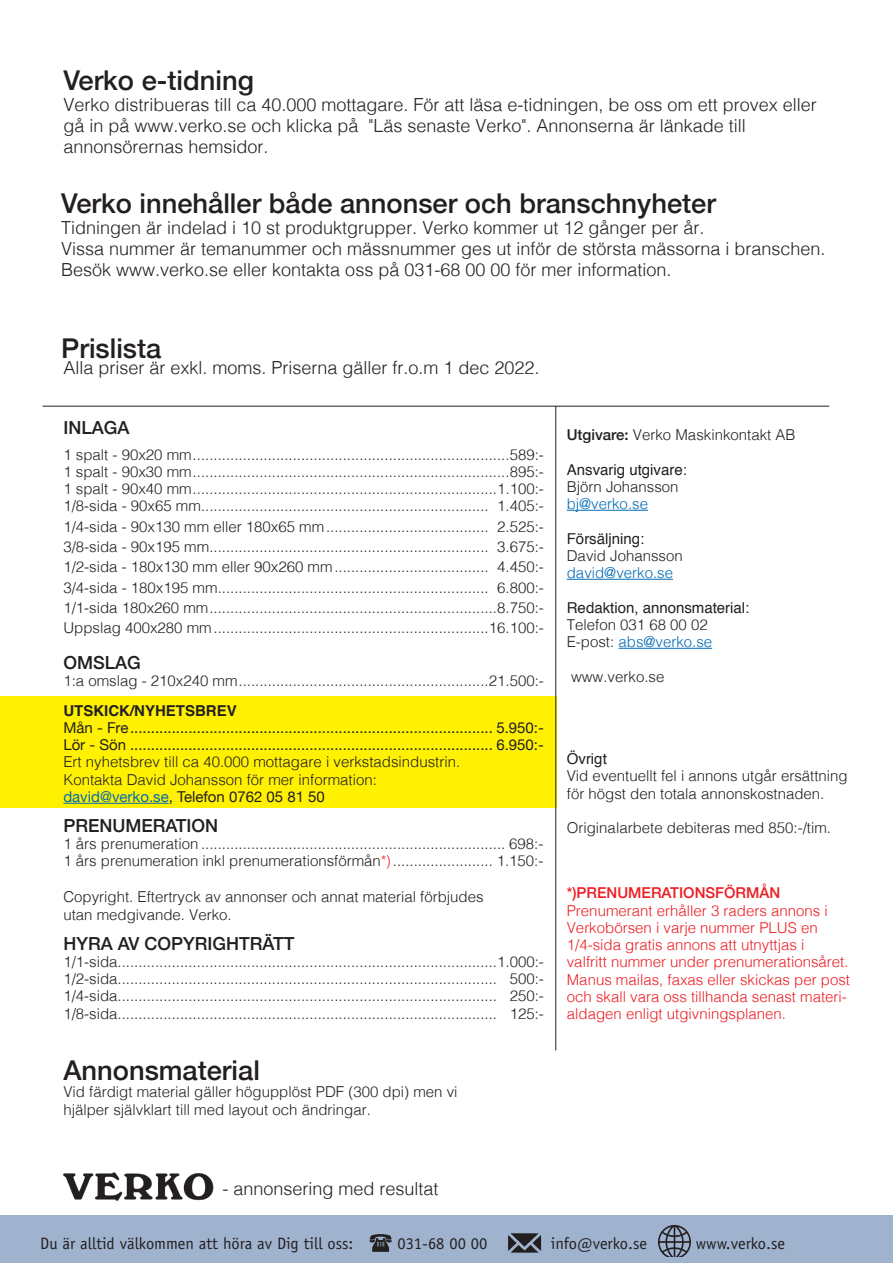
<style>
.page{position:relative;width:893px;height:1263px;background:#fff}
.page>*{position:absolute;margin:0;border:0;box-sizing:border-box;transform-origin:0 0}
.Rubrik_24_25_fet{font:500 27.3px "Helvetica Neue";color:#231f20}
.Rubrik_24_25_fet-2{font:300 18px "Helvetica";color:#231f20}
.Bröd_12_13_mager{font:300 18px/21px "Helvetica";color:#231f20}
.prislista_fet{font:500 18px "Helvetica Neue";color:#231f20}
.prislista_10_13_tab{font:300 18px "Helvetica";color:#231f20}
.t1{font:16.5px "Officina Sans";color:#231f20}
.prislista_10_13_tab-2{font:300 15px/17.2px "Helvetica";color:#231f20}
.prislista_10_13_tab-3{font:300 15px/17.2px "Helvetica";color:#ee1d23}
.prislista_10_13_tab-4{font:15px/17.2px "Helvetica Neue";color:#231f20}
.prislista_10_13_tab-5{font:15px "Helvetica";color:#231f20}
.prislista_fet-2{font:500 15px "Helvetica Neue";color:#ee1d23}
.prislista_10_13_tab-6{font:700 15px "Helvetica";color:#231f20}
.s1{font-family:"Helvetica Neue";font-weight:400;color:#006cb7}
.s2{font-family:"Helvetica Neue";font-weight:400}
.s3{color:#ee1d23}
.s4{font-family:"Helvetica Neue";font-weight:500}
.s5{color:#006cb7}
</style>
<div class="page">
<div style="left:0;top:1215px;width:893px;height:48px;background:#a0b3ce"></div>
<img style="left:369px;top:1234px;width:23px;height:18px">
<img style="left:508px;top:1233px;width:34px;height:20px">
<img style="left:658px;top:1226px;width:33px;height:31px">
<div style="left:0;top:696px;width:556px;height:112px;background:#fff101"></div>
<hr style="left:63px;top:803px;width:106px;height:1px;background:#006cb7">
<hr style="left:43px;top:406px;width:786px;height:1px;background:#231f20">
<hr style="left:555px;top:406px;width:1px;height:644px;background:#231f20">
<img style="left:63px;top:1172px;width:151px;height:29px">
<hr style="left:567px;top:510px;width:81px;height:1px;background:#006cb7">
<hr style="left:567px;top:579px;width:106px;height:1px;background:#006cb7">
<hr style="left:618px;top:648px;width:94px;height:1px;background:#006cb7">
<p class="Rubrik_24_25_fet" style="left:63px;top:59px;width:192px">Verko e-tidning</p>
<p class="Rubrik_24_25_fet-2" style="left:63px;top:90px;width:755px">Verko distribueras till ca 40.000 mottagare. För att läsa e-tidningen, be oss om ett provex eller</p>
<p class="Rubrik_24_25_fet-2" style="left:63px;top:111px;width:684px">gå in på www.verko.se och klicka på "Läs senaste Verko". Annonserna är länkade till</p>
<p class="Rubrik_24_25_fet-2" style="left:63px;top:132px;width:207px">annonsörernas hemsidor.</p>
<p class="Rubrik_24_25_fet" style="left:61px;top:181px;width:656px">Verko innehåller både annonser och branschnyheter</p>
<p class="Bröd_12_13_mager" style="left:61px;top:215px;width:766px">Tidningen är indelad i 10 st produktgrupper. Verko kommer ut 12 gånger per år.<br>Vissa nummer är temanummer och mässnummer ges ut inför de största mässorna i branschen.<br>Besök www.verko.se eller kontakta oss på 031-68 00 00 för mer information.</p>
<p class="Rubrik_24_25_fet" style="left:61px;top:327px;width:102px">Prislista</p>
<p class="Rubrik_24_25_fet-2" style="left:63px;top:352px;width:478px">Alla priser är exkl. moms. Priserna gäller fr.o.m 1 dec 2022.</p>
<p class="prislista_fet" style="left:63px;top:414px;width:68px">INLAGA</p>
<p class="prislista_10_13_tab-2" style="left:63px;top:445px;width:482px">1 spalt - 90x20 mm............................................................................589:-</p>
<p class="prislista_10_13_tab-2" style="left:63px;top:462px;width:482px">1 spalt - 90x30 mm............................................................................895:-</p>
<p class="prislista_10_13_tab-2" style="left:63px;top:479px;width:482px">1 spalt - 90x40 mm.........................................................................1.100:-</p>
<p class="prislista_10_13_tab-2" style="left:63px;top:496px;width:482px">1/8-sida - 90x65 mm..................................................................... 1.405:-</p>
<p class="prislista_10_13_tab-2" style="left:63px;top:517px;width:482px">1/4-sida - 90x130 mm eller 180x65 mm....................................... 2.525:-</p>
<p class="prislista_10_13_tab-2" style="left:63px;top:537px;width:482px">3/8-sida - 90x195 mm................................................................... 3.675:-</p>
<p class="prislista_10_13_tab-2" style="left:63px;top:557px;width:482px">1/2-sida - 180x130 mm eller 90x260 mm..................................... 4.450:-</p>
<p class="prislista_10_13_tab-2" style="left:63px;top:577px;width:482px">3/4-sida - 180x195 mm................................................................. 6.800:-</p>
<p class="prislista_10_13_tab-2" style="left:63px;top:598px;width:482px">1/1-sida 180x260 mm.....................................................................8.750:-</p>
<p class="prislista_10_13_tab-2" style="left:63px;top:618px;width:482px">Uppslag 400x280 mm..................................................................16.100:-</p>
<p class="prislista_fet" style="left:63px;top:648px;width:79px">OMSLAG</p>
<p class="prislista_10_13_tab-2" style="left:63px;top:671px;width:482px">1:a omslag - 210x240 mm............................................................21.500:-</p>
<p class="prislista_10_13_tab-6" style="left:63px;top:698px;width:175px">UTSKICK/NYHETSBREV</p>
<p class="prislista_10_13_tab-4" style="left:63px;top:720px;width:482px">Mån - Fre....................................................................................... 5.950:-<br>Lör - Sön ....................................................................................... 6.950:-</p>
<p class="prislista_10_13_tab-2" style="left:63px;top:752px;width:398px">Ert nyhetsbrev till ca 40.000 mottagare i verkstadsindustrin.<br>Kontakta David Johansson för mer information: <span class="s1">david@verko.se</span><span class="s2">, Telefon 0762 05 81 50</span></p>
<p class="prislista_fet" style="left:63px;top:811px;width:156px">PRENUMERATION</p>
<p class="prislista_10_13_tab-2" style="left:63px;top:834px;width:482px">1 års prenumeration ......................................................................... 698:-</p>
<p class="prislista_10_13_tab-2" style="left:63px;top:851px;width:482px">1 års prenumeration inkl prenumerationsförmån<span class="s3">*)</span>........................ 1.150:-</p>
<p class="prislista_10_13_tab-2" style="left:63px;top:887px;width:422px">Copyright. Eftertryck av annonser och annat material förbjudes</p>
<p class="prislista_10_13_tab-2" style="left:63px;top:904px;width:170px">utan medgivande. Verko.</p>
<p class="prislista_fet" style="left:63px;top:929px;width:232px">HYRA AV COPYRIGHTRÄTT</p>
<p class="prislista_10_13_tab-2" style="left:63px;top:952px;width:482px">1/1-sida...........................................................................................1.000:-</p>
<p class="prislista_10_13_tab-2" style="left:63px;top:969px;width:482px">1/2-sida........................................................................................... 500:-</p>
<p class="prislista_10_13_tab-2" style="left:63px;top:986px;width:482px">1/4-sida........................................................................................... 250:-</p>
<p class="prislista_10_13_tab-2" style="left:63px;top:1003px;width:482px">1/8-sida........................................................................................... 125:-</p>
<p class="Rubrik_24_25_fet" style="left:63px;top:1048px;width:198px">Annonsmaterial</p>
<p class="prislista_10_13_tab-2" style="left:63px;top:1082px;width:396px">Vid färdigt material gäller högupplöst PDF (300 dpi) men vi</p>
<p class="prislista_10_13_tab-2" style="left:63px;top:1100px;width:309px">hjälper självklart till med layout och ändringar.</p>
<p class="prislista_10_13_tab-2" style="left:567px;top:425px;width:230px"><span class="s4">Utgivare:</span> Verko Maskinkontakt AB</p>
<p class="prislista_10_13_tab-5" style="left:567px;top:458px;width:122px">Ansvarig utgivare:</p>
<p class="prislista_10_13_tab-2" style="left:567px;top:477px;width:113px">Björn Johansson <span class="s5">bj@verko.se</span></p>
<p class="prislista_10_13_tab-5" style="left:567px;top:527px;width:79px">Försäljning:</p>
<p class="prislista_10_13_tab-2" style="left:567px;top:546px;width:117px">David Johansson <span class="s5">david@verko.se</span></p>
<p class="prislista_10_13_tab-5" style="left:567px;top:596px;width:184px">Redaktion, annonsmaterial:</p>
<p class="prislista_10_13_tab-2" style="left:567px;top:615px;width:147px">Telefon 031 68 00 02<br>E-post: <span class="s5">abs@verko.se</span></p>
<p class="prislista_10_13_tab-2" style="left:571px;top:667px;width:95px">www.verko.se</p>
<p class="prislista_10_13_tab-5" style="left:567px;top:747px;width:42px">Övrigt</p>
<p class="prislista_10_13_tab-2" style="left:567px;top:766px;width:282px">Vid eventuellt fel i annons utgår ersättning för högst den totala annonskostnaden.</p>
<p class="prislista_10_13_tab-2" style="left:567px;top:818px;width:266px">Originalarbete debiteras med 850:-/tim.</p>
<p class="prislista_fet-2" style="left:567px;top:881px;width:215px">*)PRENUMERATIONSFÖRMÅN</p>
<p class="prislista_10_13_tab-3" style="left:567px;top:901px;width:262px">Prenumerant erhåller 3 raders annons i</p>
<p class="prislista_10_13_tab-3" style="left:567px;top:918px;width:252px">Verkobörsen i varje nummer PLUS en</p>
<p class="prislista_10_13_tab-3" style="left:567px;top:935px;width:239px">1/4-sida gratis annons att utnyttjas i</p>
<p class="prislista_10_13_tab-3" style="left:567px;top:952px;width:285px">valfritt nummer under prenumerationsåret.<br>Manus mailas, faxas eller skickas per post och skall vara oss tillhanda senast materi&shy;aldagen enligt utgivningsplanen.</p>
<p class="prislista_10_13_tab" style="left:223px;top:1173px;width:218px">- annonsering med resultat</p>
<p class="t1" style="left:40px;top:1233px;width:315px">Du är alltid välkommen att höra av Dig till oss:</p>
<p class="t1" style="left:397px;top:1233px;width:91px">031-68 00 00</p>
<p class="t1" style="left:551px;top:1233px;width:98px">info@verko.se</p>
<p class="t1" style="left:696px;top:1233px;width:91px">www.verko.se</p>
</div>
